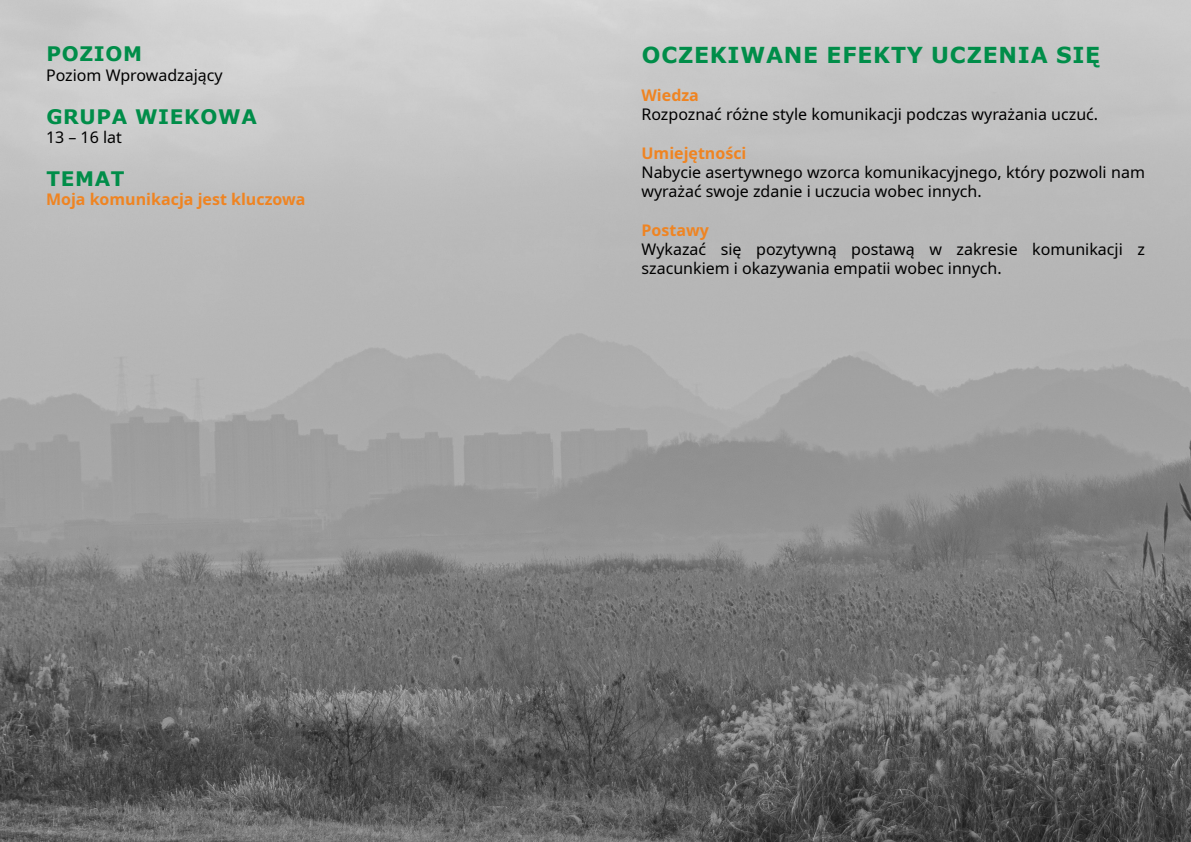
<style>
.page{position:relative;width:1191px;height:842px;background:#fff}
.page>*{position:absolute;margin:0;border:0;box-sizing:border-box;transform-origin:0 0}
.t1{font:700 22px "Verdana";letter-spacing:.035em;color:#008d49}
.t2{font:700 20px "Verdana";letter-spacing:.035em;color:#008d49}
.t3{font:16px/19.2px "Noto Sans";color:#000}
.t4{font:700 16px "Noto Sans";color:#ef8422}
</style>
<div class="page">
<img style="left:0;top:0;width:1191px;height:842px">
<p class="t2" style="left:46px;top:40px;width:97px">POZIOM</p>
<p class="t3" style="left:46px;top:65px;width:178px">Poziom Wprowadzający</p>
<p class="t2" style="left:46px;top:102px;width:212px">GRUPA WIEKOWA</p>
<p class="t3" style="left:46px;top:128px;width:77px">13 – 16 lat</p>
<p class="t2" style="left:46px;top:165px;width:80px">TEMAT</p>
<p class="t4" style="left:46px;top:188px;width:261px">Moja komunikacja jest kluczowa</p>
<h1 class="t1" style="left:642px;top:39px;width:460px">OCZEKIWANE EFEKTY UCZENIA SIĘ</h1>
<p class="t4" style="left:641px;top:84px;width:59px">Wiedza</p>
<p class="t3" style="left:641px;top:105px;width:458px">Rozpoznać różne style komunikacji podczas wyrażania uczuć.</p>
<p class="t4" style="left:641px;top:142px;width:106px">Umiejętności</p>
<p class="t3" style="left:641px;top:163px;width:505px">Nabycie asertywnego wzorca komunikacyjnego, który pozwoli nam wyrażać swoje zdanie i uczucia wobec innych.</p>
<p class="t4" style="left:641px;top:219px;width:69px">Postawy</p>
<p class="t3" style="left:641px;top:240px;width:505px">Wykazać się pozytywną postawą w zakresie komunikacji z szacunkiem i okazywania empatii wobec innych.</p>
</div>
